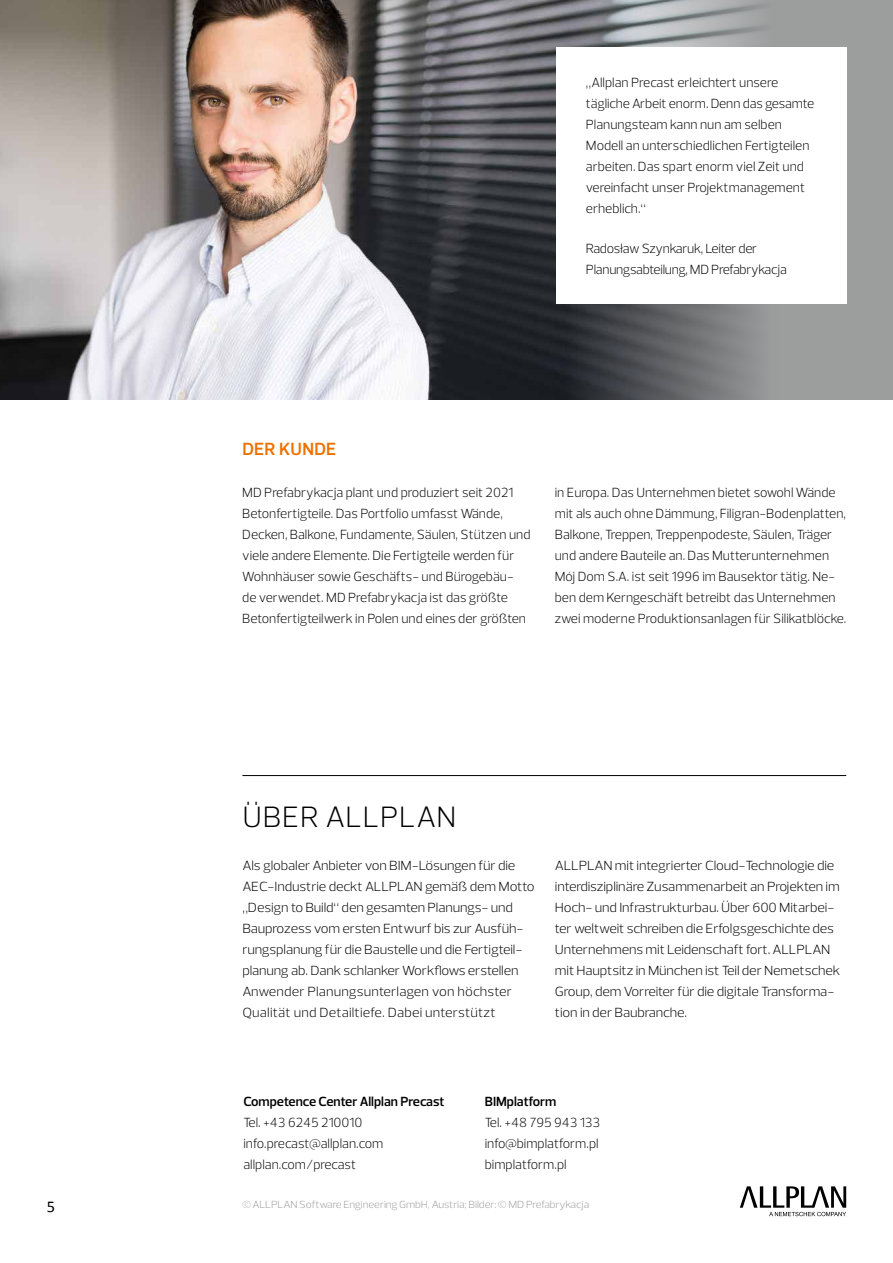
<style>
.page{position:relative;width:893px;height:1263px;background:#fff}
.page>*{position:absolute;margin:0;border:0;box-sizing:border-box;transform-origin:0 0}
.t1{font:300 30px "Prelo";letter-spacing:.025em;color:#000}
.t2{font:600 18px "Prelo";letter-spacing:.015em;color:#ee7100}
.t3{font:16.5px "Calibri";color:#000}
.t4{font:300 13.5px/21px "Prelo";letter-spacing:-.01em;color:#000}
.t5{font:300 13.5px/21px "Prelo";letter-spacing:-.01em;color:#000;scale:1.05 1}
.t6{font:600 13.5px "Prelo";color:#000}
.t7{font:300 10.5px "Prelo";letter-spacing:-.01em;color:#9c9d9d;scale:1.05 1}
</style>
<div class="page">
<div style="left:0;top:0;width:893px;height:400px;background:#9c9d9d"></div>
<img style="left:0;top:0;width:777px;height:400px">
<div style="left:556px;top:47px;width:290px;height:256px;background:#fff"></div>
<svg style="left:740px;top:1186px;width:106px;height:30px"></svg>
<hr style="left:242px;top:775px;width:604px;height:1px;background:#000">
<p class="t3" style="left:47px;top:1197px;width:10px">5</p>
<p class="t4" style="left:586px;top:72px;width:230px">„Allplan Precast erleichtert unsere tägliche Arbeit enorm. Denn das gesamte Planungsteam kann nun am selben Modell an unterschiedlichen Fertigteilen arbeiten. Das spart enorm viel Zeit und vereinfacht unser Projektmanagement erheblich.“</p>
<p class="t4" style="left:586px;top:238px;width:203px">Radosław Szynkaruk, Leiter der<br>Planungsabteilung, MD Prefabrykacja</p>
<h2 class="t2" style="left:242px;top:438px;width:95px">DER KUNDE</h2>
<p class="t4" style="left:242px;top:482px;width:290px">MD Prefabrykacja plant und produziert seit 2021<br>Betonfertigteile. Das Portfolio umfasst Wände, Decken, Balkone, Fundamente, Säulen, Stützen und viele andere Elemente. Die Fertigteile werden für Wohnhäuser sowie Geschäfts- und Bürogebäu&shy;de verwendet. MD Prefabrykacja ist das größte Betonfertigteilwerk in Polen und eines der größten</p>
<p class="t4" style="left:555px;top:482px;width:293px">in Europa. Das Unternehmen bietet sowohl Wände mit als auch ohne Dämmung, Filigran-Bodenplatten, Balkone, Treppen, Treppenpodeste, Säulen, Träger und andere Bauteile an. Das Mutterunternehmen Mój Dom S.A. ist seit 1996 im Bausektor tätig. Ne&shy;ben dem Kerngeschäft betreibt das Unternehmen zwei moderne Produktionsanlagen für Silikatblöcke.</p>
<h1 class="t1" style="left:243px;top:798px;width:215px">ÜBER ALLPLAN</h1>
<p class="t5" style="left:242px;top:855px;width:280px">Als globaler Anbieter von BIM-Lösungen für die AEC-Industrie deckt ALLPLAN gemäß dem Motto „Design to Build“ den gesamten Planungs- und Bauprozess vom ersten Entwurf bis zur Ausfüh&shy;rungsplanung für die Baustelle und die Fertigteil&shy;planung ab. Dank schlanker Workflows erstellen Anwender Planungsunterlagen von höchster Qualität und Detailtiefe. Dabei unterstützt</p>
<p class="t5" style="left:555px;top:854px;width:273px">ALLPLAN mit integrierter Cloud-Technologie die interdisziplinäre Zusammenarbeit an Projekten im Hoch- und Infrastrukturbau. Über 600 Mitarbei&shy;ter weltweit schreiben die Erfolgsgeschichte des Unternehmens mit Leidenschaft fort. ALLPLAN mit Hauptsitz in München ist Teil der Nemetschek Group, dem Vorreiter für die digitale Transforma&shy;tion in der Baubranche.</p>
<p class="t6" style="left:243px;top:1093px;width:203px">Competence Center Allplan Precast</p>
<p class="t4" style="left:243px;top:1112px;width:141px">Tel. +43 6245 210010 info.precast@allplan.com allplan.com/precast</p>
<p class="t6" style="left:485px;top:1093px;width:73px">BIMplatform</p>
<p class="t4" style="left:485px;top:1112px;width:117px">Tel. +48 795 943 133 info@bimplatform.pl bimplatform.pl</p>
<p class="t7" style="left:242px;top:1198px;width:332px">© ALLPLAN Software Engineering GmbH, Austria; Bilder: © MD Prefabrykacja</p>
</div>
